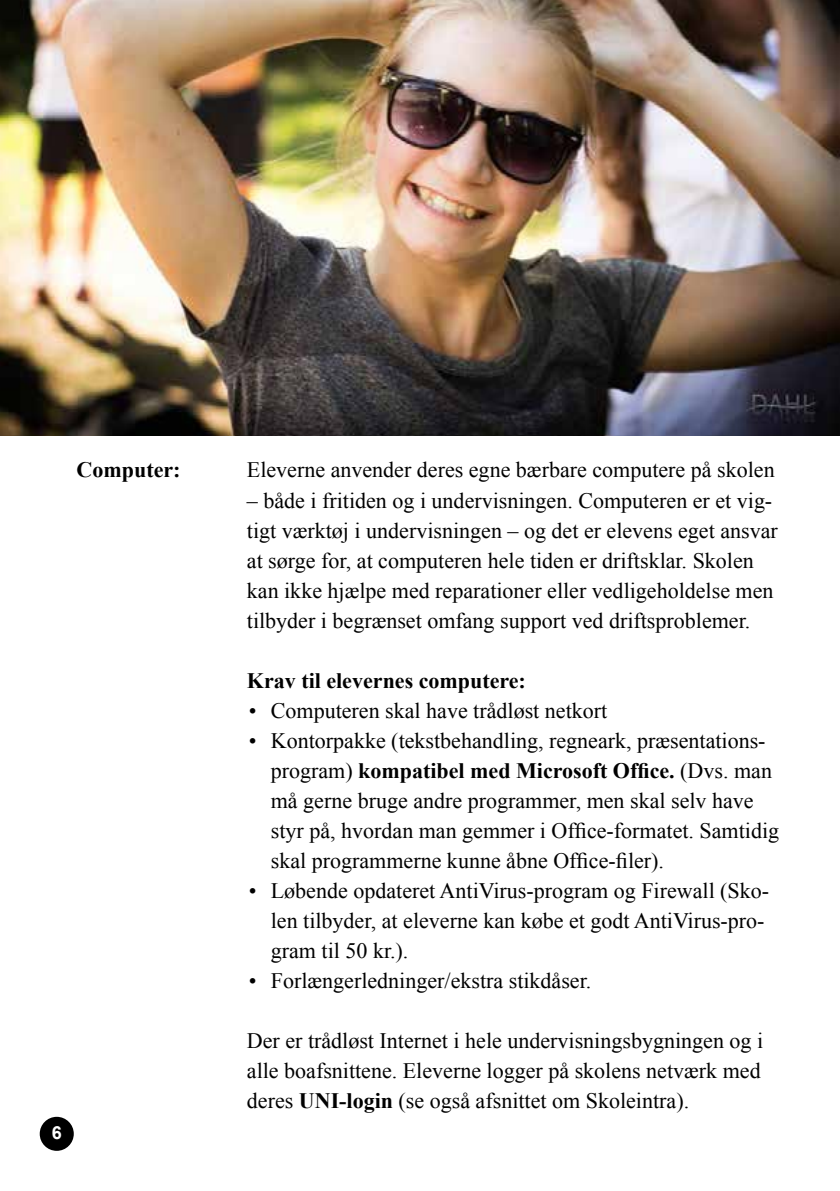
<style>
.page{position:relative;width:840px;height:1191px;background:#fff}
.page>*{position:absolute;margin:0;border:0;box-sizing:border-box;transform-origin:0 0}
.t1{font:22px/30px "Times New Roman";color:#000}
.t2{font:700 22px "Times New Roman";color:#000}
.t3{font:700 18px "Arial";color:#fff}
.s1{font-weight:700}
</style>
<div class="page">
<img style="left:0;top:0;width:839px;height:435px">
<div style="left:40px;top:1116px;width:34px;height:34px;background:#000;border-radius:50%"></div>
<p class="t3" style="left:52px;top:1121px;width:12px">6</p>
<p class="t2" style="left:77px;top:455px;width:105px">Computer:</p>
<p class="t1" style="left:247px;top:455px;width:529px">Eleverne anvender deres egne bærbare computere på skolen</p>
<p class="t1" style="left:247px;top:485px;width:532px">– både i fritiden og i undervisningen. Computeren er et vig&shy;tigt værktøj i undervisningen – og det er elevens eget ansvar at sørge for, at computeren hele tiden er driftsklar. Skolen kan ikke hjælpe med reparationer eller vedligeholdelse men tilbyder i begrænset omfang support ved driftsproblemer.</p>
<p class="t2" style="left:247px;top:665px;width:280px">Krav til elevernes computere:</p>
<p class="t1" style="left:249px;top:695px;width:360px">• Computeren skal have trådløst netkort</p>
<p class="t1" style="left:271px;top:725px;width:509px;text-indent:-22px">• Kontorpakke (tekstbehandling, regneark, præsentations&shy;program) <span class="s1">kompatibel med Microsoft Office.</span> (Dvs. man må gerne bruge andre programmer, men skal selv have styr på, hvordan man gemmer i Office-formatet. Samtidig skal programmerne kunne åbne Office-filer).</p>
<p class="t1" style="left:271px;top:875px;width:499px;text-indent:-22px">• Løbende opdateret AntiVirus-program og Firewall (Sko&shy;len tilbyder, at eleverne kan købe et godt AntiVirus-pro&shy;gram til 50 kr.).</p>
<p class="t1" style="left:249px;top:965px;width:344px">• Forlængerledninger/ekstra stikdåser.</p>
<p class="t1" style="left:247px;top:1025px;width:517px;text-align:justify">Der er trådløst Internet i hele undervisningsbygningen og i alle boafsnittene. Eleverne logger på skolens netværk med deres <span class="s1">UNI-login</span> (se også afsnittet om Skoleintra).</p>
</div>
